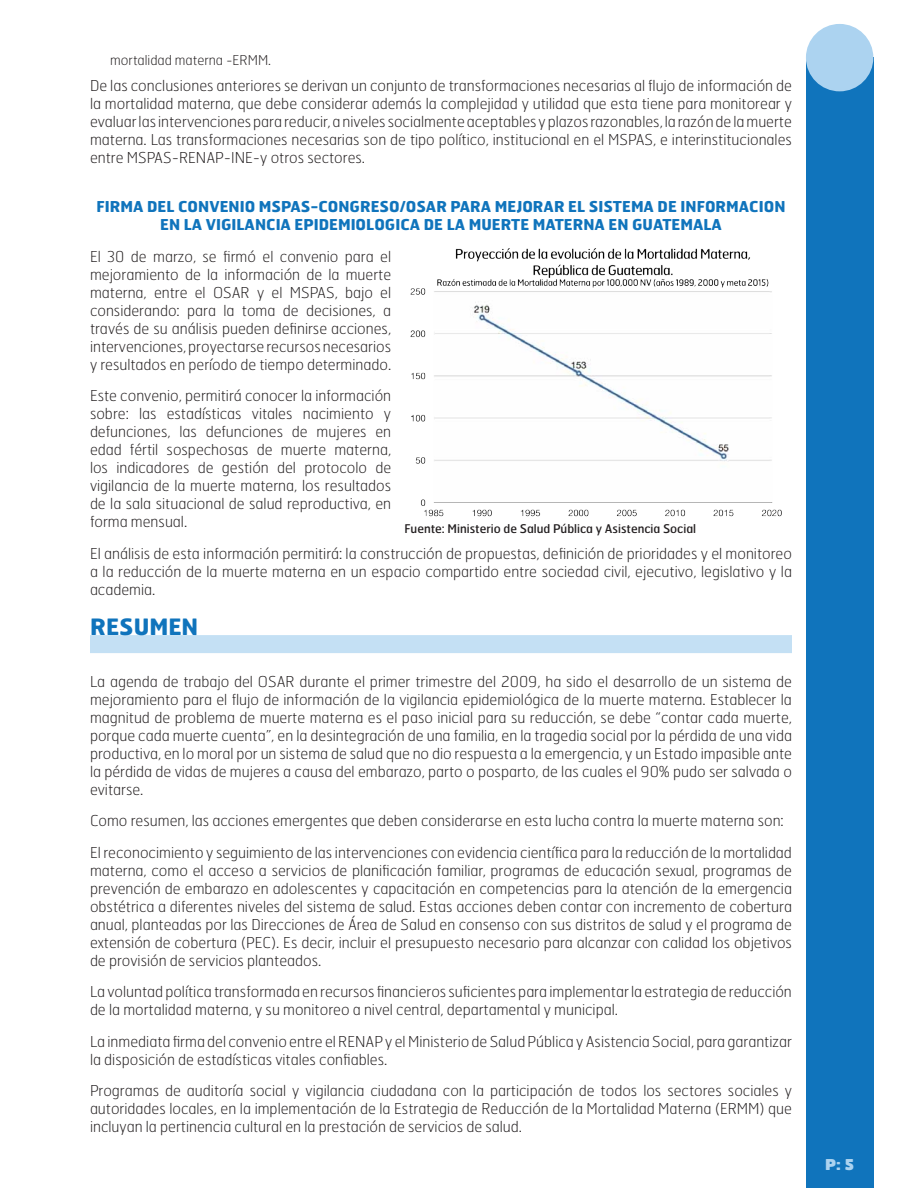
<style>
.page{position:relative;width:918px;height:1188px;background:#fff}
.page>*{position:absolute;margin:0;border:0;box-sizing:border-box;transform-origin:0 0}
.Titulo{font:700 22.5px "Hermes";color:#1074bc}
.Cuerpo{font:100 15px/18px "Hermes";color:#231f20;text-align:justify}
.Cuerpo-2{font:700 15px/18px "Hermes";color:#1074bc;text-align:center}
.t1{font:900 15px "Hermes";color:#acd3f0}
.Lista_negra{font:100 13.5px "Hermes";color:#231f20}
.Cuerpo-3{font:12px "Hermes";color:#231f20}
</style>
<div class="page">
<div style="left:806px;top:58px;width:67px;height:1130px;background:#1074bc"></div>
<div style="left:806px;top:24px;width:67px;height:67px;background:#acd3f0;border-radius:50%"></div>
<div style="left:90px;top:635px;width:702px;height:18px;background:#c4e0f4"></div>
<img style="left:410px;top:248px;width:372px;height:269px">
<p class="Lista_negra" style="left:110px;top:52px;width:162px">mortalidad materna -ERMM.</p>
<p class="Cuerpo" style="left:90px;top:76px;width:704px">De las conclusiones anteriores se derivan un conjunto de transformaciones necesarias al flujo de información de la mortalidad materna, que debe considerar además la complejidad y utilidad que esta tiene para monitorear y evaluar las intervenciones para reducir, a niveles socialmente aceptables y plazos razonables, la razón de la muerte materna. Las transformaciones necesarias son de tipo político, institucional en el MSPAS, e interinstitucionales entre MSPAS-RENAP-INE-y otros sectores.</p>
<p class="Cuerpo-2" style="left:96px;top:197px;width:691px">FIRMA DEL CONVENIO MSPAS-CONGRESO/OSAR PARA MEJORAR EL SISTEMA DE INFORMACION<br>EN LA VIGILANCIA EPIDEMIOLOGICA DE LA MUERTE MATERNA EN GUATEMALA</p>
<p class="Cuerpo" style="left:90px;top:247px;width:303px">El 30 de marzo, se firmó el convenio para el mejoramiento de la información de la muerte materna, entre el OSAR y el MSPAS, bajo el considerando: para la toma de decisiones, a través de su análisis pueden definirse acciones, intervenciones, proyectarse recursos necesarios y resultados en período de tiempo determinado.</p>
<p class="Cuerpo" style="left:90px;top:386px;width:303px">Este convenio, permitirá conocer la información sobre: las estadísticas vitales nacimiento y defunciones, las defunciones de mujeres en edad fértil sospechosas de muerte materna, los indicadores de gestión del protocolo de vigilancia de la muerte materna, los resultados de la sala situacional de salud reproductiva, en forma mensual.</p>
<p class="Cuerpo" style="left:90px;top:544px;width:704px">El análisis de esta información permitirá: la construcción de propuestas, definición de prioridades y el monitoreo a la reducción de la muerte materna en un espacio compartido entre sociedad civil, ejecutivo, legislativo y la academia.</p>
<p class="Titulo" style="left:90px;top:612px;width:110px">RESUMEN</p>
<p class="Cuerpo-3" style="left:404px;top:521px;width:293px">Fuente: Ministerio de Salud Pública y Asistencia Social</p>
<p class="Cuerpo" style="left:90px;top:672px;width:704px">La agenda de trabajo del OSAR durante el primer trimestre del 2009, ha sido el desarrollo de un sistema de mejoramiento para el flujo de información de la vigilancia epidemiológica de la muerte materna. Establecer la magnitud de problema de muerte materna es el paso inicial para su reducción, se debe “contar cada muerte, porque cada muerte cuenta”, en la desintegración de una familia, en la tragedia social por la pérdida de una vida productiva, en lo moral por un sistema de salud que no dio respuesta a la emergencia, y un Estado impasible ante la pérdida de vidas de mujeres a causa del embarazo, parto o posparto, de las cuales el 90% pudo ser salvada o evitarse.</p>
<p class="Cuerpo" style="left:90px;top:812px;width:695px">Como resumen, las acciones emergentes que deben considerarse en esta lucha contra la muerte materna son:</p>
<p class="Cuerpo" style="left:90px;top:843px;width:704px">El reconocimiento y seguimiento de las intervenciones con evidencia científica para la reducción de la mortalidad materna, como el acceso a servicios de planificación familiar, programas de educación sexual, programas de prevención de embarazo en adolescentes y capacitación en competencias para la atención de la emergencia obstétrica a diferentes niveles del sistema de salud. Estas acciones deben contar con incremento de cobertura anual, planteadas por las Direcciones de Área de Salud en consenso con sus distritos de salud y el programa de extensión de cobertura (PEC). Es decir, incluir el presupuesto necesario para alcanzar con calidad los objetivos de provisión de servicios planteados.</p>
<p class="Cuerpo" style="left:90px;top:983px;width:703px">La voluntad política transformada en recursos financieros suficientes para implementar la estrategia de reducción de la mortalidad materna, y su monitoreo a nivel central, departamental y municipal.</p>
<p class="Cuerpo" style="left:90px;top:1032px;width:703px">La inmediata firma del convenio entre el RENAP y el Ministerio de Salud Pública y Asistencia Social, para garantizar la disposición de estadísticas vitales confiables.</p>
<p class="Cuerpo" style="left:90px;top:1082px;width:704px">Programas de auditoría social y vigilancia ciudadana con la participación de todos los sectores sociales y autoridades locales, en la implementación de la Estrategia de Reducción de la Mortalidad Materna (ERMM) que incluyan la pertinencia cultural en la prestación de servicios de salud.</p>
<p class="t1" style="left:825px;top:1155px;width:30px">P: 5</p>
</div>
